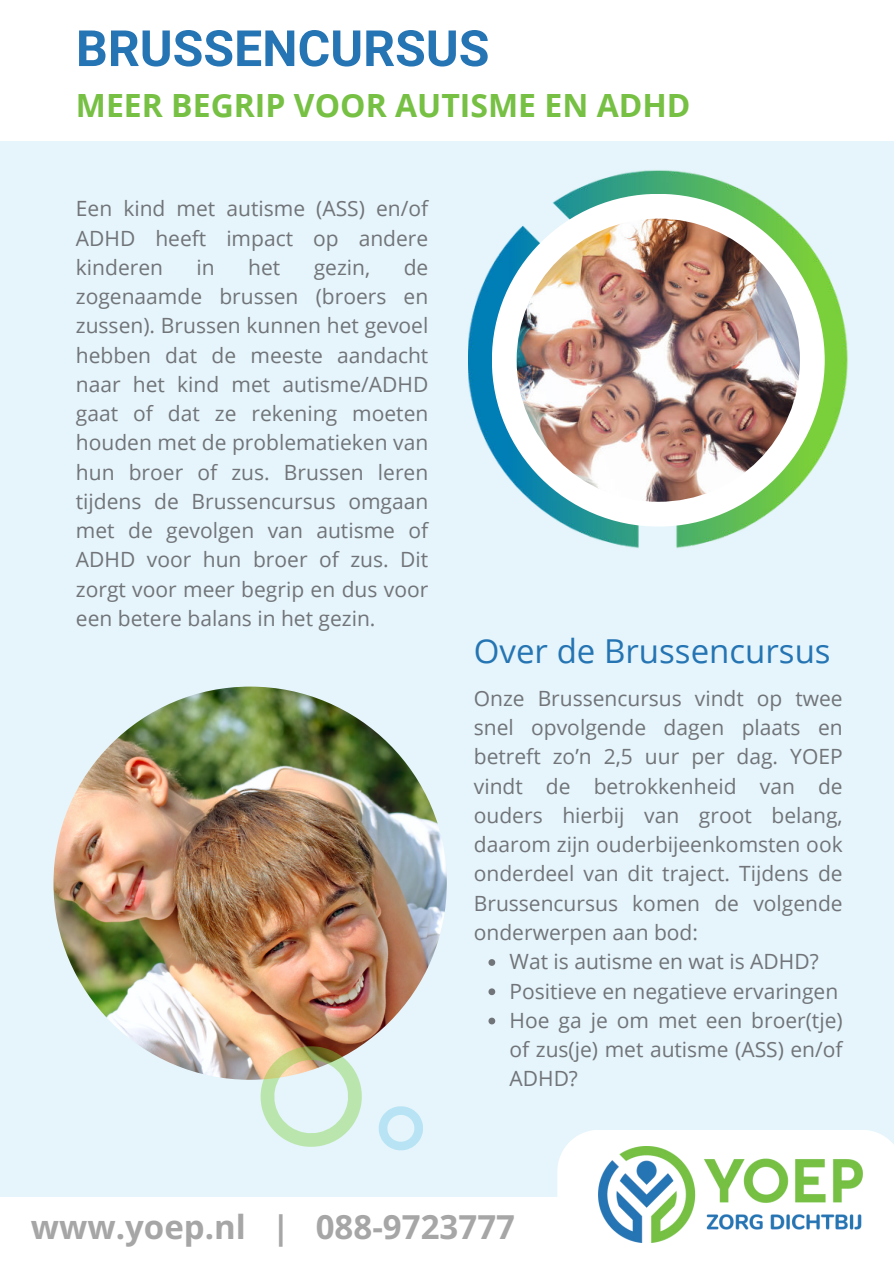
<style>
.page{position:relative;width:894px;height:1264px;background:#fff}
.page>*{position:absolute;margin:0;border:0;box-sizing:border-box;transform-origin:0 0}
.t1{font:700 49.95px "Roboto";color:#2574b3}
.t2{font:700 33px "Open Sans";color:#a6a6a6}
.t3{font:33px "Open Sans";color:#2574b3}
.t4{font:700 31.95px "Open Sans";color:#76c043}
.t5{font:21px/29.2px "Open Sans";color:#717478;text-align:justify}
</style>
<div class="page">
<div style="left:0;top:141px;width:893px;height:1055px;background:#e5f5fb"></div>
<div style="left:557px;top:1130px;width:336px;height:113px;background:#fff"></div>
<img style="left:598px;top:1146px;width:264px;height:96px">
<img style="left:53px;top:686px;width:393px;height:393px;border-radius:50%">
<svg style="left:260px;top:1045px;width:102px;height:102px"></svg>
<svg style="left:378px;top:1106px;width:45px;height:44px"></svg>
<img style="left:468px;top:170px;width:380px;height:378px">
<div style="left:491px;top:194px;width:333px;height:332px;background:#fff;border-radius:50%"></div>
<img style="left:516px;top:219px;width:283px;height:283px;border-radius:50%">
<svg style="left:488px;top:959px;width:7px;height:6px"></svg>
<svg style="left:488px;top:988px;width:7px;height:7px"></svg>
<svg style="left:488px;top:1017px;width:7px;height:7px"></svg>
<h1 class="t1" style="left:76px;top:13px;width:415px">BRUSSENCURSUS</h1>
<h3 class="t4" style="left:76px;top:82px;width:616px">MEER BEGRIP VOOR AUTISME EN ADHD</h3>
<p class="t5" style="left:76px;top:193px;width:354px">Een kind met autisme (ASS) en/of ADHD heeft impact op andere kinderen</p>
<p class="t5" style="left:76px;top:252px;width:354px;text-indent:327px">de zogenaamde brussen (broers en zussen). Brussen kunnen het gevoel hebben dat de meeste aandacht naar het kind met autisme/ADHD gaat of dat ze rekening moeten houden met de problematieken van hun broer of zus. Brussen leren tijdens de Brussencursus omgaan met de gevolgen van autisme of ADHD voor hun broer of zus. Dit zorgt voor meer begrip en dus voor een betere balans in het gezin.</p>
<p class="t5" style="left:196px;top:252px;width:20px">in</p>
<p class="t5" style="left:248px;top:252px;width:34px">het</p>
<p class="t5" style="left:313px;top:252px;width:58px">gezin,</p>
<h2 class="t3" style="left:473px;top:628px;width:358px">Over de Brussencursus</h2>
<p class="t5" style="left:473px;top:683px;width:370px">Onze Brussencursus vindt op twee snel opvolgende dagen plaats en betreft zo’n 2,5 uur per dag. YOEP vindt de betrokkenheid van de ouders hierbij van groot belang, daarom zijn ouderbijeenkomsten ook onderdeel van dit traject. Tijdens de Brussencursus komen de volgende onderwerpen aan bod:</p>
<p class="t5" style="left:509px;top:946px;width:334px;text-align:left">Wat is autisme en wat is ADHD?<br>Positieve en negatieve ervaringen<br>Hoe ga je om met een broer(tje) of zus(je) met autisme (ASS) en/of<br>ADHD?</p>
<h2 class="t2" style="left:31px;top:1203px;width:485px">www.yoep.nl | 088-9723777</h2>
</div>
